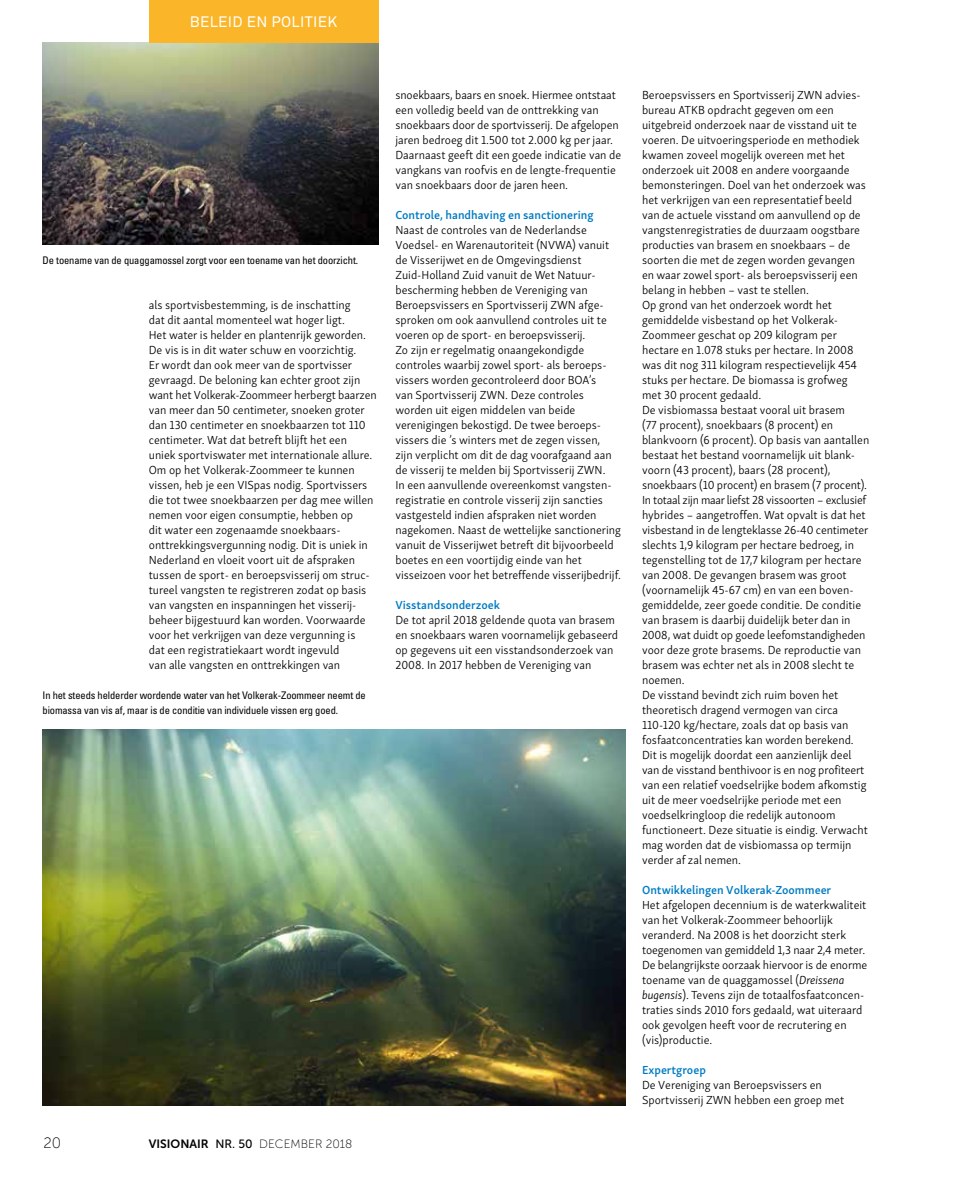
<style>
.page{position:relative;width:978px;height:1191px;background:#fff}
.page>*{position:absolute;margin:0;border:0;box-sizing:border-box;transform-origin:0 0}
.t1{font:15px "Akkurat";letter-spacing:.02em;color:#fff}
.t2{font:15px "Museo Sans 100";color:#000}
.t3{font:300 12px/15px "Skolar Sans Latn";color:#000}
.t4{font:600 12px "Skolar Sans Latn";color:#007bc2}
.t5{font:12px "Museo Sans 100";color:#000}
.t6{font:condensed 10.5px/15px "Univers";letter-spacing:-.01em;color:#000}
.s1{font-family:"Museo Sans 700"}
.s2{font-family:"Museo Sans 500"}
.s3{font-style:italic}
</style>
<div class="page">
<img style="left:43px;top:729px;width:582px;height:377px">
<img style="left:43px;top:43px;width:335px;height:201px">
<div style="left:149px;top:0;width:229px;height:43px;background:#fab528"></div>
<p class="t1" style="left:190px;top:13px;width:149px">BELEID EN POLITIEK</p>
<p class="t6" style="left:43px;top:253px;width:317px">De toename van de quaggamossel zorgt voor een toename van het doorzicht.</p>
<p class="t3" style="left:149px;top:297px;width:229px">als sportvisbestemming, is de inschatting<br>dat dit aantal momenteel wat hoger ligt.<br>Het water is helder en plantenrijk geworden.<br>De vis is in dit water schuw en voorzichtig.<br>Er wordt dan ook meer van de sportvisser gevraagd. De beloning kan echter groot zijn want het Volkerak-Zoommeer herbergt baarzen van meer dan 50 centimeter, snoeken groter dan 130 centimeter en snoekbaarzen tot 110 centimeter. Wat dat betreft blijft het een uniek sportviswater met internationale allure.<br>Om op het Volkerak-Zoommeer te kunnen vissen, heb je een VISpas nodig. Sportvissers die tot twee snoekbaarzen per dag mee willen nemen voor eigen consumptie, hebben op<br>dit water een zogenaamde snoekbaars&shy;onttrekkingsvergunning nodig. Dit is uniek in Nederland en vloeit voort uit de afspraken tussen de sport- en beroepsvisserij om struc&shy;tureel vangsten te registreren zodat op basis van vangsten en inspanningen het visserij&shy;beheer bijgestuurd kan worden. Voorwaarde voor het verkrijgen van deze vergunning is<br>dat een registratiekaart wordt ingevuld<br>van alle vangsten en onttrekkingen van</p>
<p class="t6" style="left:43px;top:688px;width:325px">In het steeds helderder wordende water van het Volkerak-Zoommeer neemt de biomassa van vis af, maar is de conditie van individuele vissen erg goed.</p>
<p class="t3" style="left:395px;top:87px;width:227px">snoekbaars, baars en snoek. Hiermee ontstaat een volledig beeld van de onttrekking van snoekbaars door de sportvisserij. De afgelopen jaren bedroeg dit 1.500 tot 2.000 kg per jaar.<br>Daarnaast geeft dit een goede indicatie van de vangkans van roofvis en de lengte-frequentie van snoekbaars door de jaren heen.</p>
<p class="t4" style="left:395px;top:205px;width:200px">Controle, handhaving en sanctionering</p>
<p class="t3" style="left:395px;top:222px;width:227px">Naast de controles van de Nederlandse Voedsel- en Warenautoriteit (NVWA) vanuit de Visserijwet en de Omgevingsdienst Zuid-Holland Zuid vanuit de Wet Natuur&shy;bescherming hebben de Vereniging van Beroepsvissers en Sportvisserij ZWN afge&shy;sproken om ook aanvullend controles uit te voeren op de sport- en beroepsvisserij.<br>Zo zijn er regelmatig onaangekondigde controles waarbij zowel sport- als beroeps&shy;vissers worden gecontroleerd door BOA’s<br>van Sportvisserij ZWN. Deze controles worden uit eigen middelen van beide verenigingen bekostigd. De twee beroeps&shy;vissers die ’s winters met de zegen vissen,<br>zijn verplicht om dit de dag voorafgaand aan de visserij te melden bij Sportvisserij ZWN.<br>In een aanvullende overeenkomst vangsten&shy;registratie en controle visserij zijn sancties vastgesteld indien afspraken niet worden nagekomen. Naast de wettelijke sanctionering vanuit de Visserijwet betreft dit bijvoorbeeld boetes en een voortijdig einde van het visseizoen voor het betreffende visserijbedrijf.</p>
<p class="t4" style="left:395px;top:595px;width:106px">Visstandsonderzoek</p>
<p class="t3" style="left:395px;top:612px;width:224px">De tot april 2018 geldende quota van brasem en snoekbaars waren voornamelijk gebaseerd op gegevens uit een visstandsonderzoek van 2008. In 2017 hebben de Vereniging van</p>
<p class="t2" style="left:44px;top:1135px;width:19px">20</p>
<p class="t5" style="left:149px;top:1138px;width:205px"><span class="s1">VISIONAIR</span> <span class="s2">NR. 50</span> DECEMBER 2018</p>
<p class="t3" style="left:642px;top:87px;width:229px">Beroepsvissers en Sportvisserij ZWN advies&shy;bureau ATKB opdracht gegeven om een uitgebreid onderzoek naar de visstand uit te voeren. De uitvoeringsperiode en methodiek kwamen zoveel mogelijk overeen met het onderzoek uit 2008 en andere voorgaande bemonsteringen. Doel van het onderzoek was het verkrijgen van een representatief beeld van de actuele visstand om aanvullend op de vangstenregistraties de duurzaam oogstbare producties van brasem en snoekbaars – de soorten die met de zegen worden gevangen en waar zowel sport- als beroepsvisserij een belang in hebben – vast te stellen.<br>Op grond van het onderzoek wordt het gemiddelde visbestand op het Volkerak-Zoommeer geschat op 209 kilogram per hectare en 1.078 stuks per hectare. In 2008 was dit nog 311 kilogram respectievelijk 454 stuks per hectare. De biomassa is grofweg met 30 procent gedaald.<br>De visbiomassa bestaat vooral uit brasem<br>(77 procent), snoekbaars (8 procent) en blankvoorn (6 procent). Op basis van aantallen bestaat het bestand voornamelijk uit blank&shy;voorn (43 procent), baars (28 procent), snoekbaars (10 procent) en brasem (7 procent).<br>In totaal zijn maar liefst 28 vissoorten – exclusief hybrides – aangetroffen. Wat opvalt is dat het visbestand in de lengteklasse 26-40 centimeter slechts 1,9 kilogram per hectare bedroeg, in tegenstelling tot de 17,7 kilogram per hectare van 2008. De gevangen brasem was groot (voornamelijk 45-67 cm) en van een boven&shy;gemiddelde, zeer goede conditie. De conditie van brasem is daarbij duidelijk beter dan in 2008, wat duidt op goede leefomstandigheden voor deze grote brasems. De reproductie van brasem was echter net als in 2008 slecht te noemen.<br>De visstand bevindt zich ruim boven het theoretisch dragend vermogen van circa 110-120 kg/hectare, zoals dat op basis van fosfaatconcentraties kan worden berekend.<br>Dit is mogelijk doordat een aanzienlijk deel van de visstand benthivoor is en nog profiteert van een relatief voedselrijke bodem afkomstig uit de meer voedselrijke periode met een voedselkringloop die redelijk autonoom functioneert. Deze situatie is eindig. Verwacht mag worden dat de visbiomassa op termijn verder af zal nemen.</p>
<p class="t4" style="left:642px;top:880px;width:191px">Ontwikkelingen Volkerak-Zoommeer</p>
<p class="t3" style="left:642px;top:897px;width:227px">Het afgelopen decennium is de waterkwaliteit van het Volkerak-Zoommeer behoorlijk veranderd. Na 2008 is het doorzicht sterk toegenomen van gemiddeld 1,3 naar 2,4 meter.<br>De belangrijkste oorzaak hiervoor is de enorme toename van de quaggamossel (<span class="s3">Dreissena bugensis</span>). Tevens zijn de totaalfosfaatconcen&shy;traties sinds 2010 fors gedaald, wat uiteraard ook gevolgen heeft voor de recrutering en (vis)productie.</p>
<p class="t4" style="left:642px;top:1060px;width:65px">Expertgroep</p>
<p class="t3" style="left:642px;top:1077px;width:204px">De Vereniging van Beroepsvissers en<br>Sportvisserij ZWN hebben een groep met</p>
</div>
